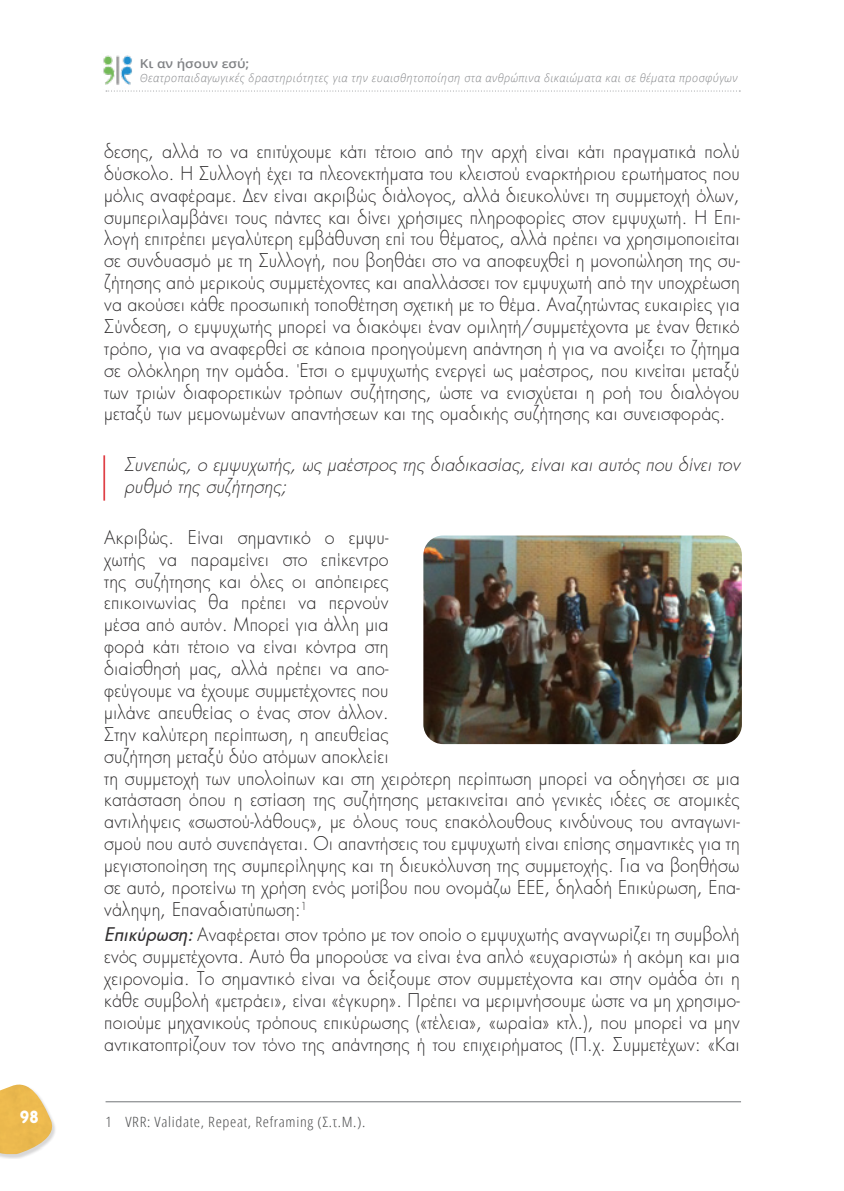
<style>
.page{position:relative;width:844px;height:1191px;background:#fff}
.page>*{position:absolute;margin:0;border:0;box-sizing:border-box;transform-origin:0 0}
.t1{font:300 18.38px/21.9px "Futura";letter-spacing:.01em;color:#2b292a;text-align:justify}
.t2{font:italic 300 18.38px/21.9px "Futura";color:#2b292a}
.t3{font:700 16.28px "B Preplay";color:#fff}
.t4{font:300 condensed 14.17px "Open Sans";letter-spacing:.04em;color:#4b4c4d;scale:1.12 1}
.t5{font:600 12.25px "Open Sans";color:#808285;scale:1.1 1}
.t6{font:italic 300 11.38px "Open Sans";letter-spacing:.05em;color:#808285;scale:.96 1}
.s1{font-weight:500;font-style:italic;color:#312f30}
</style>
<div class="page">
<div style="left:0;top:1085px;width:57px;height:73px;background:#231f20;opacity:.18"></div>
<img style="left:0;top:1084px;width:57px;height:72px">
<img style="left:103px;top:55px;width:29px;height:30px">
<svg style="left:106px;top:91px;width:634px;height:1px"></svg>
<hr style="left:105px;top:1101px;width:635px;height:1px;background:#939598">
<hr style="left:103px;top:455px;width:2px;height:45px;background:#df4046">
<img style="left:423px;top:535px;width:318px;height:209px">
<p class="t3" style="left:20px;top:1107px;width:20px">98</p>
<p class="t5" style="left:140px;top:55px;width:101px">Κι αν ήσουν εσύ;</p>
<p class="t6" style="left:140px;top:70px;width:623px">Θεατροπαιδαγωγικές δραστηριότητες για την ευαισθητοποίηση στα ανθρώπινα δικαιώματα και σε θέματα προσφύγων</p>
<p class="t1" style="left:104px;top:140px;width:636px">δεσης, αλλά το να επιτύχουμε κάτι τέτοιο από την αρχή είναι κάτι πραγματικά πολύ δύσκολο. Η Συλλογή έχει τα πλεονεκτήματα του κλειστού εναρκτήριου ερωτήματος που μόλις αναφέραμε. Δεν είναι ακριβώς διάλογος, αλλά διευκολύνει τη συμμετοχή όλων, συμπεριλαμβάνει τους πάντες και δίνει χρήσιμες πληροφορίες στον εμψυχωτή. Η Επι&shy;λογή επιτρέπει μεγαλύτερη εμβάθυνση επί του θέματος, αλλά πρέπει να χρησιμοποιείται σε συνδυασμό με τη Συλλογή, που βοηθάει στο να αποφευχθεί η μονοπώληση της συ&shy;ζήτησης από μερικούς συμμετέχοντες και απαλλάσσει τον εμψυχωτή από την υποχρέωση να ακούσει κάθε προσωπική τοποθέτηση σχετική με το θέμα. Αναζητώντας ευκαιρίες για Σύνδεση, ο εμψυχωτής μπορεί να διακόψει έναν ομιλητή/συμμετέχοντα με έναν θετικό τρόπο, για να αναφερθεί σε κάποια προηγούμενη απάντηση ή για να ανοίξει το ζήτημα σε ολόκληρη την ομάδα. Έτσι ο εμψυχωτής ενεργεί ως μαέστρος, που κινείται μεταξύ των τριών διαφορετικών τρόπων συζήτησης, ώστε να ενισχύεται η ροή του διαλόγου μεταξύ των μεμονωμένων απαντήσεων και της ομαδικής συζήτησης και συνεισφοράς.</p>
<p class="t2" style="left:124px;top:453px;width:621px">Συνεπώς, ο εμψυχωτής, ως μαέστρος της διαδικασίας, είναι και αυτός που δίνει τον ρυθμό της συζήτησης;</p>
<p class="t1" style="left:104px;top:526px;width:636px;text-align:left">Ακριβώς. Είναι σημαντικό ο εμψυ-<br>χωτής να παραμείνει στο επίκεντρο<br>της συζήτησης και όλες οι απόπειρες<br>επικοινωνίας θα πρέπει να περνούν<br>μέσα από αυτόν. Μπορεί για άλλη μια<br>φορά κάτι τέτοιο να είναι κόντρα στη<br>διαίσθησή μας, αλλά πρέπει να απο-<br>φεύγουμε να έχουμε συμμετέχοντες που<br>μιλάνε απευθείας ο ένας στον άλλον.<br>Στην καλύτερη περίπτωση, η απευθείας<br>συζήτηση μεταξύ δύο ατόμων αποκλείει<br>τη συμμετοχή των υπολοίπων και στη χειρότερη περίπτωση μπορεί να οδηγήσει σε μια κατάσταση όπου η εστίαση της συζήτησης μετακινείται από γενικές ιδέες σε ατομικές αντιλήψεις «σωστού-λάθους», με όλους τους επακόλουθους κινδύνους του ανταγωνι&shy;σμού που αυτό συνεπάγεται. Οι απαντήσεις του εμψυχωτή είναι επίσης σημαντικές για τη μεγιστοποίηση της συμπερίληψης και τη διευκόλυνση της συμμετοχής. Για να βοηθήσω σε αυτό, προτείνω τη χρήση ενός μοτίβου που ονομάζω ΕΕΕ, δηλαδή Επικύρωση, Επα&shy;νάληψη, Επαναδιατύπωση:<sup>1</sup></p>
<p class="t1" style="left:104px;top:923px;width:636px"><span class="s1">Επικύρωση:</span>Αναφέρεται στον τρόπο με τον οποίο ο εμψυχωτής αναγνωρίζει τη συμβολή ενός συμμετέχοντα. Αυτό θα μπορούσε να είναι ένα απλό «ευχαριστώ» ή ακόμη και μια χειρονομία. Το σημαντικό είναι να δείξουμε στον συμμετέχοντα και στην ομάδα ότι η κάθε συμβολή «μετράει», είναι «έγκυρη». Πρέπει να μεριμνήσουμε ώστε να μη χρησιμο&shy;ποιούμε μηχανικούς τρόπους επικύρωσης («τέλεια», «ωραία» κτλ.), που μπορεί να μην αντικατοπτρίζουν τον τόνο της απάντησης ή του επιχειρήματος (Π.χ. Συμμετέχων: «Και</p>
<p class="t4" style="left:105px;top:1112px;width:233px">1 VRR: Validate, Repeat, Reframing (Σ.τ.Μ.).</p>
</div>
